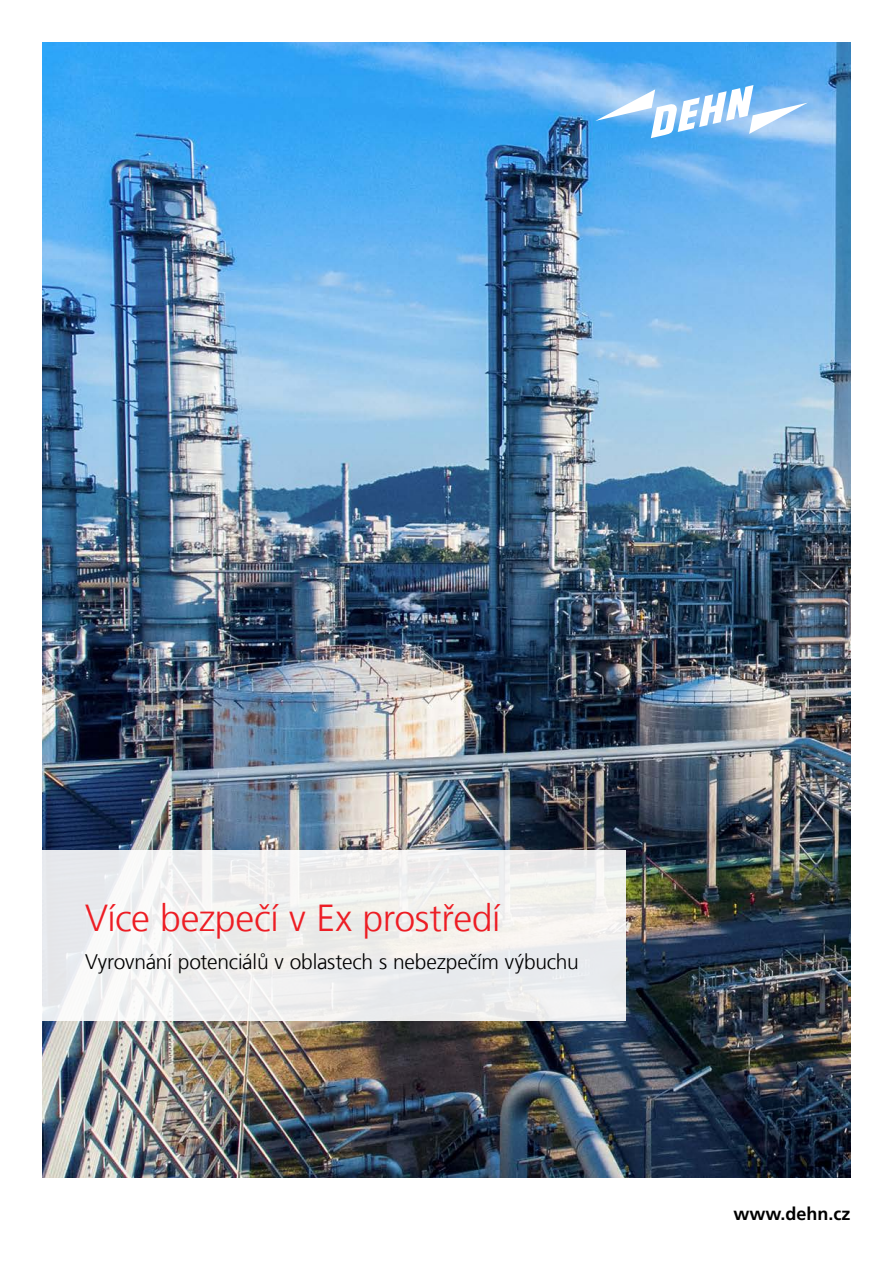
<style>
.page{position:relative;width:893px;height:1263px;background:#fff}
.page>*{position:absolute;margin:0;border:0;box-sizing:border-box;transform-origin:0 0}
.t1{font:300 37.5px "Frutiger LT Com";letter-spacing:-.01em;color:#ed1d24}
.t2{font:300 21px "Frutiger LT Com";letter-spacing:-.01em;color:#000}
.t3{font:700 18px "Frutiger LT Com";color:#000}
</style>
<div class="page">
<img style="left:43px;top:43px;width:807px;height:1135px">
<div style="left:0;top:850px;width:625px;height:170px;background:linear-gradient(to right,#f3f3f4,#ececeb)"></div>
<svg style="left:595px;top:85px;width:213px;height:53px"></svg>
<h1 class="t1" style="left:85px;top:896px;width:417px">Více bezpečí v Ex prostředí</h1>
<p class="t2" style="left:85px;top:949px;width:495px">Vyrovnání potenciálů v oblastech s nebezpečím výbuchu</p>
<p class="t3" style="left:733px;top:1204px;width:119px">www.dehn.cz</p>
</div>
